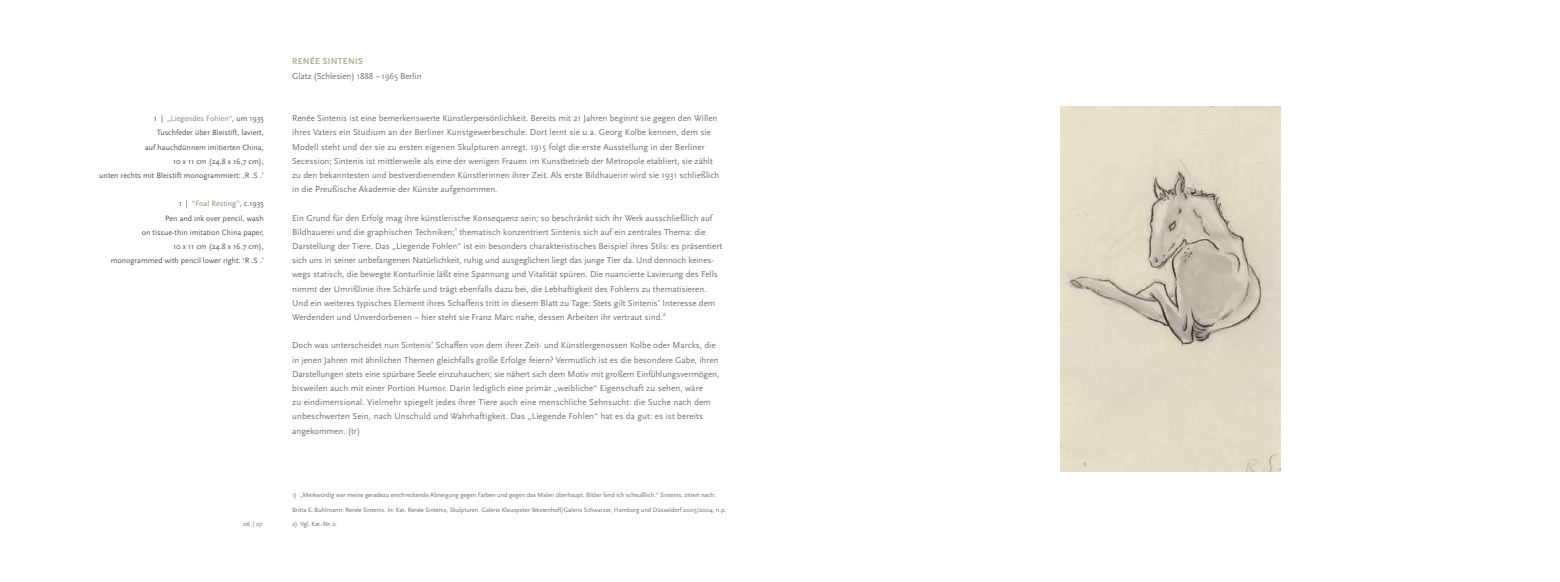
<style>
.page{position:relative;width:1560px;height:582px;background:#fff}
.page>*{position:absolute;margin:0;border:0;box-sizing:border-box;transform-origin:0 0}
.t1{font:9px/14.2px "Scala Sans";color:#707172}
.t2{font:700 9px "Scala Sans";letter-spacing:.03em;color:#b4ac95}
.t3{font:8px/14.2px "Scala Sans";color:#505153;text-align:right}
.t4{font:6.5px/14.2px "Scala Sans";letter-spacing:-.01em;color:#707172}
.t5{font:italic 6.5px "Scala Sans";color:#707172}
.s1{color:#8f8974}
</style>
<div class="page">
<img style="left:1060px;top:107px;width:219px;height:364px">
<p class="t3" style="left:99px;top:111px;width:166px">1 | <span class="s1">„Liegendes Fohlen“</span>, um 1935<br>Tuschfeder über Bleistift, laviert,<br>auf hauchdünnem imitierten China,<br>10 x 11 cm (24,8 x 16,7 cm),<br>unten rechts mit Bleistift monogrammiert: ‚R .S .’</p>
<p class="t3" style="left:111px;top:197px;width:154px">1 | <span class="s1">“Foal Resting”</span>, c.1935<br>Pen and ink over pencil, wash<br>on tissue-thin imitation China paper,<br>10 x 11 cm (24.8 x 16.7 cm),<br>monogrammed with pencil lower right: ‘R .S .’</p>
<p class="t5" style="left:243px;top:519px;width:21px">06 | 07</p>
<p class="t2" style="left:292px;top:57px;width:72px">RENÉE SINTENIS</p>
<p class="t1" style="left:292px;top:69px;width:131px">Glatz (Schlesien) 1888 – 1965 Berlin</p>
<p class="t1" style="left:292px;top:111px;width:428px">Renée Sintenis ist eine bemerkenswerte Künstlerpersönlichkeit. Bereits mit 21 Jahren beginnt sie gegen den Willen ihres Vaters ein Studium an der Berliner Kunstgewerbeschule. Dort lernt sie u.a. Georg Kolbe kennen, dem sie Modell steht und der sie zu ersten eigenen Skulpturen anregt. 1915 folgt die erste Ausstellung in der Berliner Secession; Sintenis ist mittlerweile als eine der wenigen Frauen im Kunstbetrieb der Metropole etabliert, sie zählt zu den bekanntesten und bestverdienenden Künstlerinnen ihrer Zeit. Als erste Bildhauerin wird sie 1931 schließlich in die Preußische Akademie der Künste aufgenommen.</p>
<p class="t1" style="left:292px;top:210px;width:431px">Ein Grund für den Erfolg mag ihre künstlerische Konsequenz sein; so beschränkt sich ihr Werk ausschließlich auf Bildhauerei und die graphischen Techniken;<sup>1</sup> thematisch konzentriert Sintenis sich auf ein zentrales Thema: die Darstellung der Tiere. Das „Liegende Fohlen“ ist ein besonders charakteristisches Beispiel ihres Stils: es präsentiert sich uns in seiner unbefangenen Natürlichkeit, ruhig und ausgeglichen liegt das junge Tier da. Und dennoch keines&shy;wegs statisch, die bewegte Konturlinie läßt eine Spannung und Vitalität spüren. Die nuancierte Lavierung des Fells nimmt der Umrißlinie ihre Schärfe und trägt ebenfalls dazu bei, die Lebhaftigkeit des Fohlens zu thematisieren.<br>Und ein weiteres typisches Element ihres Schaffens tritt in diesem Blatt zu Tage: Stets gilt Sintenis’ Interesse dem Werdenden und Unverdorbenen – hier steht sie Franz Marc nahe, dessen Arbeiten ihr vertraut sind.<sup>2</sup></p>
<p class="t1" style="left:292px;top:338px;width:428px">Doch was unterscheidet nun Sintenis’ Schaffen von dem ihrer Zeit- und Künstlergenossen Kolbe oder Marcks, die in jenen Jahren mit ähnlichen Themen gleichfalls große Erfolge feiern? Vermutlich ist es die besondere Gabe, ihren Darstellungen stets eine spürbare Seele einzuhauchen; sie nähert sich dem Motiv mit großem Einfühlungsvermögen, bisweilen auch mit einer Portion Humor. Darin lediglich eine primär „weibliche“ Eigenschaft zu sehen, wäre<br>zu eindimensional. Vielmehr spiegelt jedes ihrer Tiere auch eine menschliche Sehnsucht: die Suche nach dem unbeschwerten Sein, nach Unschuld und Wahrhaftigkeit. Das „Liegende Fohlen“ hat es da gut: es ist bereits angekommen. (tr)</p>
<p class="t4" style="left:292px;top:488px;width:435px">1) „Merkwürdig war meine geradezu erschreckende Abneigung gegen Farben und gegen das Malen überhaupt. Bilder fand ich scheußlich.“ Sintenis, zitiert nach:<br>Britta E. Buhlmann: Renée Sintenis. In: Kat. Renée Sintenis, Skulpturen. Galerie Klauspeter Westenhoff/Galerie Schwarzer, Hamburg und Düsseldorf 2003/2004, n.p.</p>
<p class="t4" style="left:292px;top:516px;width:46px">2) Vgl. Kat.-Nr. 2.</p>
</div>
